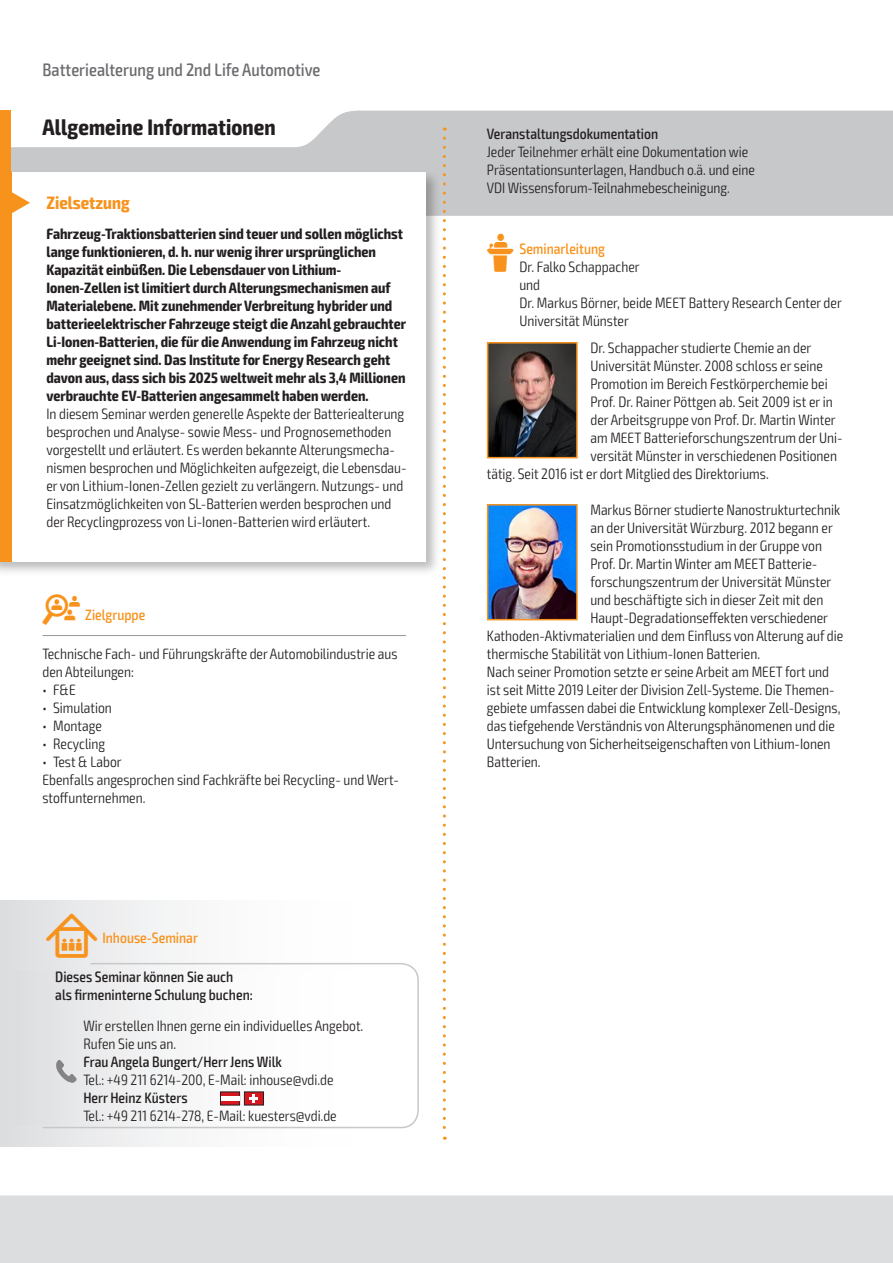
<style>
.page{position:relative;width:893px;height:1263px;background:#fff}
.page>*{position:absolute;margin:0;border:0;box-sizing:border-box;transform-origin:0 0}
.t1{font:700 condensed 22.5px "Exo 2";letter-spacing:.005em;color:#231f20}
.t2{font:500 condensed 18px "Exo 2";color:#6c6d70}
.t3{font:700 condensed 18px "Exo 2";color:#f7931d}
.t4{font:300 condensed 15px/18px "Exo 2";color:#231f20}
.t5{font:700 condensed 15px/18px "Exo 2";color:#231f20}
.t6{font:500 condensed 15px/18px "Exo 2";color:#231f20}
.t7{font:500 condensed 15px "Exo 2";color:#f7931d}
.s1{font-family:"VDI Iconset S4 A Regular";font-weight:400;font-stretch:normal;color:#f7931d}
.s2{font-weight:500;color:#f7931d}
.s3{font-family:"VDI Iconset S4 A Regular";font-weight:400;font-stretch:normal}
.s4{font-family:"VDI Iconset S4 A Regular";font-weight:400;font-stretch:normal;font-size:15.45px}
</style>
<div class="page">
<div style="left:0;top:1195px;width:893px;height:68px;background:#dcdddf"></div>
<svg style="left:11px;top:111px;width:881px;height:105px;fill:#c7c8ca"></svg>
<hr style="left:892px;top:111px;width:1px;height:105px;background:#f7931d">
<div style="left:0;top:111px;width:11px;height:63px;background:#f7931d"></div>
<div style="left:0;top:168px;width:441px;height:409px;background:#231f20;opacity:.3"></div>
<div style="left:0;top:172px;width:426px;height:389px;background:#fff"></div>
<div style="left:0;top:172px;width:12px;height:389px;background:#f7931d"></div>
<svg style="left:12px;top:192px;width:18px;height:21px"></svg>
<hr style="left:43px;top:635px;width:363px;height:1px;background:#939598">
<img style="left:490px;top:345px;width:85px;height:110px">
<div style="left:487px;top:342px;width:91px;height:116px;border:2px solid #f7931d"></div>
<img style="left:490px;top:507px;width:85px;height:110px">
<div style="left:487px;top:504px;width:91px;height:116px;border:2px solid #f7931d"></div>
<div style="left:0;top:900px;width:419px;height:247px;background:linear-gradient(to right,#e2e3e5,#fff)"></div>
<svg style="left:42px;top:962px;width:377px;height:167px"></svg>
<div style="left:13px;top:972px;width:382px;height:152px;background:linear-gradient(to right,#e3e3e5,#fff)"></div>
<svg style="left:220px;top:1091px;width:44px;height:14px"></svg>
<hr style="left:221px;top:1096px;width:18px;height:4px;background:#fff">
<svg style="left:56px;top:1060px;width:21px;height:23px"></svg>
<svg style="left:443px;top:138px;width:3px;height:1002px"></svg>
<p class="t2" style="left:43px;top:59px;width:279px">Batteriealterung und 2nd Life Automotive</p>
<h1 class="t1" style="left:43px;top:113px;width:235px">Allgemeine Informationen</h1>
<p class="t6" style="left:487px;top:125px;width:173px">Veranstaltungsdokumentation</p>
<p class="t4" style="left:487px;top:143px;width:270px">Jeder Teilnehmer erhält eine Dokumentation wie<br>Präsentationsunterlagen, Handbuch o.ä. und eine<br>VDI Wissensforum-Teilnahmebescheinigung.</p>
<p class="t5" style="left:46px;top:225px;width:361px">Fahrzeug-Traktionsbatterien sind teuer und sollen möglichst lange funktionieren, d. h. nur wenig ihrer ursprünglichen Kapazität einbüßen. Die Lebensdauer von Lithium-Ionen-Zellen ist limitiert durch Alterungsmechanismen auf Materialebene. Mit zunehmender Verbreitung hybrider und batterieelektrischer Fahrzeuge steigt die Anzahl gebrauchter Li-Ionen-Batterien, die für die Anwendung im Fahrzeug nicht mehr geeignet sind. Das Institute for Energy Research geht davon aus, dass sich bis 2025 weltweit mehr als 3,4 Millionen verbrauchte EV-Batterien angesammelt haben werden.</p>
<p class="t4" style="left:46px;top:405px;width:362px">In diesem Seminar werden generelle Aspekte der Batteriealterung besprochen und Analyse- sowie Mess- und Prognosemethoden vorgestellt und erläutert. Es werden bekannte Alterungsmecha&shy;nismen besprochen und Möglichkeiten aufgezeigt, die Lebensdau&shy;er von Lithium-Ionen-Zellen gezielt zu verlängern. Nutzungs- und Einsatzmöglichkeiten von SL-Batterien werden besprochen und der Recyclingprozess von Li-Ionen-Batterien wird erläutert.</p>
<p class="t3" style="left:46px;top:192px;width:85px">Zielsetzung</p>
<p class="t4" style="left:519px;top:240px;width:324px;text-indent:-33px"><span class="s1">L</span> <span class="s2">Seminarleitung<br></span>Dr. Falko Schappacher<br>und<br>Dr. Markus Börner, beide MEET Battery Research Center der<br>Universität Münster</p>
<p class="t4" style="left:590px;top:339px;width:222px">Dr. Schappacher studierte Chemie an der</p>
<p class="t4" style="left:590px;top:357px;width:234px">Universität Münster. 2008 schloss er seine</p>
<p class="t4" style="left:590px;top:375px;width:239px">Promotion im Bereich Festkörperchemie bei</p>
<p class="t4" style="left:590px;top:393px;width:244px">Prof. Dr. Rainer Pöttgen ab. Seit 2009 ist er in</p>
<p class="t4" style="left:590px;top:411px;width:247px">der Arbeitsgruppe von Prof. Dr. Martin Winter</p>
<p class="t4" style="left:590px;top:429px;width:254px">am MEET Batterieforschungszentrum der Uni-</p>
<p class="t4" style="left:590px;top:447px;width:248px">versität Münster in verschiedenen Positionen</p>
<p class="t4" style="left:487px;top:465px;width:283px">tätig. Seit 2016 ist er dort Mitglied des Direktoriums.</p>
<p class="t4" style="left:590px;top:501px;width:251px">Markus Börner studierte Nanostrukturtechnik</p>
<p class="t4" style="left:590px;top:519px;width:244px">an der Universität Würzburg. 2012 begann er</p>
<p class="t4" style="left:590px;top:537px;width:233px">sein Promotionsstudium in der Gruppe von</p>
<p class="t4" style="left:590px;top:555px;width:228px">Prof. Dr. Martin Winter am MEET Batterie-</p>
<p class="t4" style="left:590px;top:573px;width:242px">forschungszentrum der Universität Münster</p>
<p class="t4" style="left:590px;top:591px;width:234px">und beschäftigte sich in dieser Zeit mit den</p>
<p class="t4" style="left:590px;top:609px;width:239px">Haupt-Degradationseffekten verschiedener</p>
<p class="t4" style="left:487px;top:627px;width:358px">Kathoden-Aktivmaterialien und dem Einfluss von Alterung auf die</p>
<p class="t4" style="left:487px;top:645px;width:275px">thermische Stabilität von Lithium-Ionen Batterien.</p>
<p class="t4" style="left:487px;top:663px;width:344px">Nach seiner Promotion setzte er seine Arbeit am MEET fort und</p>
<p class="t4" style="left:487px;top:681px;width:349px">ist seit Mitte 2019 Leiter der Division Zell-Systeme. Die Themen-</p>
<p class="t4" style="left:487px;top:699px;width:355px">gebiete umfassen dabei die Entwicklung komplexer Zell-Designs,</p>
<p class="t4" style="left:487px;top:717px;width:349px">das tiefgehende Verständnis von Alterungsphänomenen und die</p>
<p class="t4" style="left:487px;top:735px;width:345px">Untersuchung von Sicherheitseigenschaften von Lithium-Ionen</p>
<p class="t4" style="left:487px;top:753px;width:55px">Batterien.</p>
<p class="t7" style="left:43px;top:606px;width:104px"><span class="s3">Z</span> Zielgruppe</p>
<p class="t4" style="left:43px;top:645px;width:357px">Technische Fach- und Führungskräfte der Automobilindustrie aus den Abteilungen:</p>
<p class="t4" style="left:43px;top:681px;width:35px">• F&amp;E</p>
<p class="t4" style="left:43px;top:699px;width:71px">• Simulation</p>
<p class="t4" style="left:43px;top:717px;width:61px">• Montage</p>
<p class="t4" style="left:43px;top:735px;width:64px">• Recycling</p>
<p class="t4" style="left:43px;top:753px;width:358px">• Test &amp; Labor<br>Ebenfalls angesprochen sind Fachkräfte bei Recycling- und Wert&shy;stoffunternehmen.</p>
<p class="t7" style="left:46px;top:929px;width:153px"><span class="s4">I</span> Inhouse-Seminar</p>
<p class="t6" style="left:55px;top:968px;width:199px">Dieses Seminar können Sie auch als firmeninterne Schulung buchen:</p>
<p class="t4" style="left:83px;top:1017px;width:282px">Wir erstellen Ihnen gerne ein individuelles Angebot.<br>Rufen Sie uns an.</p>
<p class="t6" style="left:83px;top:1053px;width:200px">Frau Angela Bungert/Herr Jens Wilk</p>
<p class="t4" style="left:83px;top:1071px;width:252px">Tel.: +49 211 6214-200, E-Mail: inhouse@vdi.de</p>
<p class="t6" style="left:83px;top:1089px;width:106px">Herr Heinz Küsters</p>
<p class="t4" style="left:83px;top:1107px;width:255px">Tel.: +49 211 6214-278, E-Mail: kuesters@vdi.de</p>
</div>
